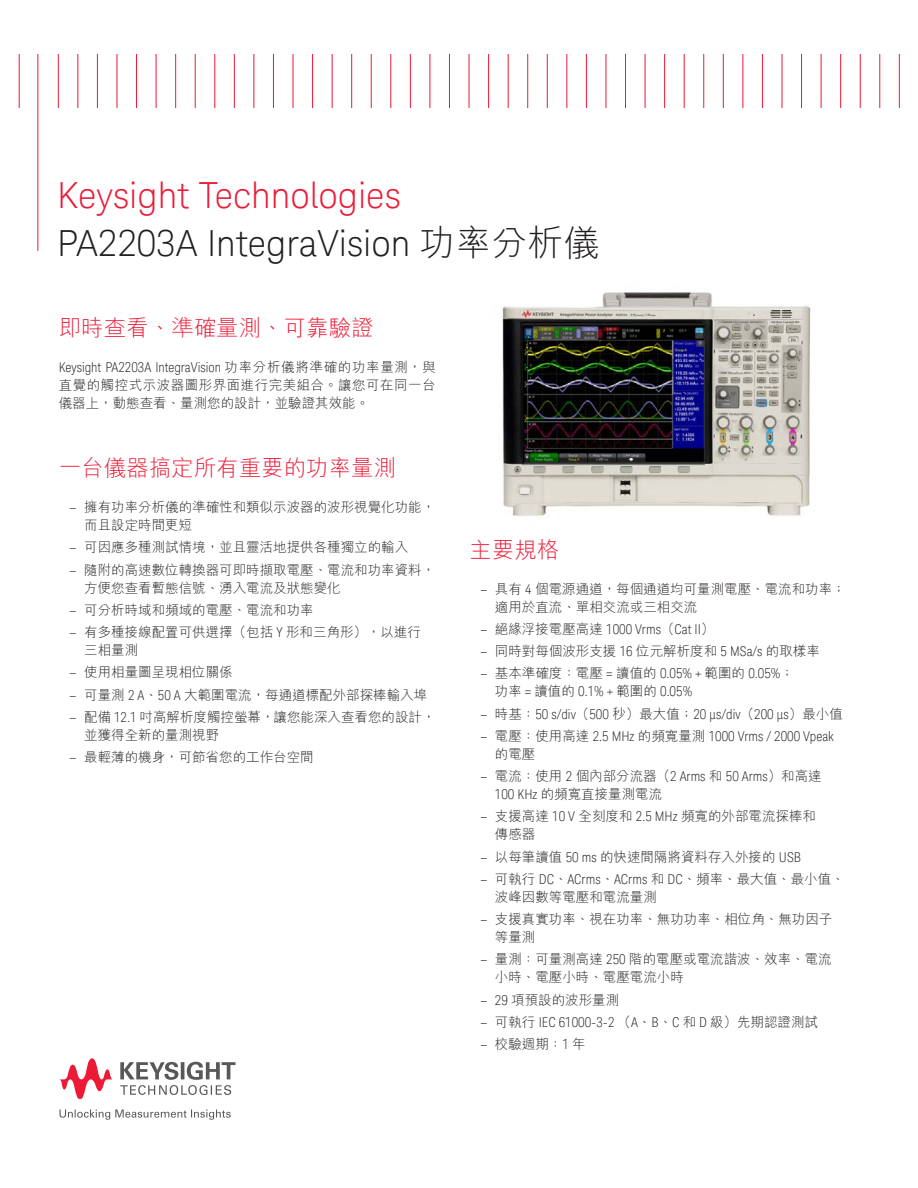
<style>
.page{position:relative;width:918px;height:1188px;background:#fff}
.page>*{position:absolute;margin:0;border:0;box-sizing:border-box;transform-origin:0 0}
.BHead_Black{font:300 36px "Keysight Sans";color:#231f20}
.BHead_Red{font:300 36px "Keysight Sans";color:#ed1a36}
.Head_1{font:300 22.5px "M Hei HK";color:#ed1a36}
.Body{font:300 13.5px/18px "M Hei HK";color:#231f20}
.t1{font:300 condensed 13.5px/18px "Keysight Sans";color:#231f20}
.s1{font-family:"M Hei HK"}
.s2{font-family:"Keysight Sans";font-stretch:condensed}
.s3{font-family:"Keysight Sans"}
.s4{font-stretch:normal}
.s5{font-family:"M Hei HK";font-stretch:normal}
</style>
<div class="page">
<svg style="left:60px;top:1109px;width:171px;height:11px"></svg>
<svg style="left:120px;top:1062px;width:116px;height:33px"></svg>
<svg style="left:60px;top:1058px;width:53px;height:41px"></svg>
<img style="left:502px;top:292px;width:309px;height:226px">
<hr style="left:19px;top:54px;width:1px;height:54px;background:#ed1a36">
<hr style="left:37px;top:54px;width:1px;height:197px;background:#ed1a36">
<hr style="left:58px;top:54px;width:1px;height:54px;background:#ed1a36">
<hr style="left:77px;top:54px;width:1px;height:54px;background:#ed1a36">
<hr style="left:97px;top:54px;width:1px;height:54px;background:#ed1a36">
<hr style="left:117px;top:54px;width:1px;height:54px;background:#ed1a36">
<hr style="left:136px;top:54px;width:1px;height:54px;background:#ed1a36">
<hr style="left:156px;top:54px;width:1px;height:54px;background:#ed1a36">
<hr style="left:175px;top:54px;width:1px;height:54px;background:#ed1a36">
<hr style="left:195px;top:54px;width:1px;height:54px;background:#ed1a36">
<hr style="left:214px;top:54px;width:1px;height:54px;background:#ed1a36">
<hr style="left:234px;top:54px;width:1px;height:54px;background:#ed1a36">
<hr style="left:254px;top:54px;width:1px;height:54px;background:#ed1a36">
<hr style="left:273px;top:54px;width:1px;height:54px;background:#ed1a36">
<hr style="left:293px;top:54px;width:1px;height:54px;background:#ed1a36">
<hr style="left:312px;top:54px;width:1px;height:54px;background:#ed1a36">
<hr style="left:332px;top:54px;width:1px;height:54px;background:#ed1a36">
<hr style="left:351px;top:54px;width:1px;height:54px;background:#ed1a36">
<hr style="left:371px;top:54px;width:1px;height:54px;background:#ed1a36">
<hr style="left:390px;top:54px;width:1px;height:54px;background:#ed1a36">
<hr style="left:410px;top:54px;width:1px;height:54px;background:#ed1a36">
<hr style="left:430px;top:54px;width:1px;height:54px;background:#ed1a36">
<hr style="left:449px;top:54px;width:1px;height:54px;background:#ed1a36">
<hr style="left:469px;top:54px;width:1px;height:54px;background:#ed1a36">
<hr style="left:488px;top:54px;width:1px;height:54px;background:#ed1a36">
<hr style="left:508px;top:54px;width:1px;height:54px;background:#ed1a36">
<hr style="left:527px;top:54px;width:1px;height:54px;background:#ed1a36">
<hr style="left:547px;top:54px;width:1px;height:54px;background:#ed1a36">
<hr style="left:566px;top:54px;width:1px;height:54px;background:#ed1a36">
<hr style="left:586px;top:54px;width:1px;height:54px;background:#ed1a36">
<hr style="left:606px;top:54px;width:1px;height:54px;background:#ed1a36">
<hr style="left:625px;top:54px;width:1px;height:54px;background:#ed1a36">
<hr style="left:645px;top:54px;width:1px;height:54px;background:#ed1a36">
<hr style="left:664px;top:54px;width:1px;height:54px;background:#ed1a36">
<hr style="left:684px;top:54px;width:1px;height:54px;background:#ed1a36">
<hr style="left:703px;top:54px;width:1px;height:54px;background:#ed1a36">
<hr style="left:723px;top:54px;width:1px;height:54px;background:#ed1a36">
<hr style="left:742px;top:54px;width:1px;height:54px;background:#ed1a36">
<hr style="left:762px;top:54px;width:1px;height:54px;background:#ed1a36">
<hr style="left:782px;top:54px;width:1px;height:54px;background:#ed1a36">
<hr style="left:801px;top:54px;width:1px;height:54px;background:#ed1a36">
<hr style="left:821px;top:54px;width:1px;height:54px;background:#ed1a36">
<hr style="left:840px;top:54px;width:1px;height:54px;background:#ed1a36">
<hr style="left:860px;top:54px;width:1px;height:54px;background:#ed1a36">
<hr style="left:879px;top:54px;width:1px;height:54px;background:#ed1a36">
<hr style="left:899px;top:54px;width:1px;height:54px;background:#ed1a36">
<p class="BHead_Red" style="left:57px;top:174px;width:345px">Keysight Technologies</p>
<p class="BHead_Black" style="left:57px;top:222px;width:544px">PA2203A IntegraVision <span class="s1">功率分析儀</span></p>
<p class="Head_1" style="left:59px;top:312px;width:317px">即時查看、準確量測、可靠驗證</p>
<p class="Body" style="left:59px;top:357px;width:378px;text-align:justify"><span class="s2">Keysight PA2203A IntegraVision</span> 功率分析儀將準確的功率量測，與直覺的觸控式示波器圖形界面進行完美組合。讓您可在同一台儀器上，動態查看、量測您的設計，並驗證其效能。</p>
<p class="Head_1" style="left:59px;top:452px;width:339px">一台儀器搞定所有重要的功率量測</p>
<p class="Body" style="left:84px;top:498px;width:353px;text-indent:-15px"><span class="s3">–</span> 擁有功率分析儀的準確性和類似示波器的波形視覺化功能，而且設定時間更短</p>
<p class="Body" style="left:69px;top:538px;width:340px"><span class="s3">–</span> 可因應多種測試情境，並且靈活地提供各種獨立的輸入</p>
<p class="Body" style="left:84px;top:560px;width:353px;text-indent:-15px"><span class="s3">–</span> 隨附的高速數位轉換器可即時擷取電壓、電流和功率資料，方便您查看暫態信號、湧入電流及狀態變化</p>
<p class="Body" style="left:69px;top:600px;width:246px"><span class="s3">–</span> 可分析時域和頻域的電壓、電流和功率</p>
<p class="Body" style="left:84px;top:623px;width:338px;text-indent:-15px"><span class="s3">–</span> 有多種接線配置可供選擇（包括 <span class="s2">Y</span> 形和三角形），以進行三相量測</p>
<p class="Body" style="left:69px;top:663px;width:165px"><span class="s3">–</span> 使用相量圖呈現相位關係</p>
<p class="Body" style="left:69px;top:685px;width:359px"><span class="s3">–</span> 可量測 <span class="s2">2 A</span>、<span class="s2">50 A</span> 大範圍電流，每通道標配外部探棒輸入埠</p>
<p class="Body" style="left:84px;top:707px;width:353px;text-indent:-15px"><span class="s3">–</span> 配備 <span class="s2">12.1</span> 吋高解析度觸控螢幕，讓您能深入查看您的設計，並獲得全新的量測視野</p>
<p class="Body" style="left:69px;top:748px;width:246px"><span class="s3">–</span> 最輕薄的機身，可節省您的工作台空間</p>
<p class="Head_1" style="left:469px;top:534px;width:91px">主要規格</p>
<p class="Body" style="left:495px;top:579px;width:352px;text-indent:-15px"><span class="s3">–</span> 具有 <span class="s2">4</span> 個電源通道，每個通道均可量測電壓、電流和功率；適用於直流、單相交流或三相交流</p>
<p class="t1" style="left:480px;top:620px;width:236px"><span class="s4">–</span> <span class="s5">絕緣浮接電壓高達</span> 1000 Vrms<span class="s5">（</span>Cat II<span class="s5">）</span></p>
<p class="Body" style="left:480px;top:642px;width:341px"><span class="s3">–</span> 同時對每個波形支援 <span class="s2">16</span> 位元解析度和 <span class="s2">5 MSa/s</span> 的取樣率</p>
<p class="Body" style="left:495px;top:664px;width:301px;text-indent:-15px"><span class="s3">–</span> 基本準確度：電壓 <span class="s2">=</span> 讀值的 <span class="s2">0.05% +</span> 範圍的 <span class="s2">0.05%</span>；功率 <span class="s2">=</span> 讀值的 <span class="s2">0.1% +</span> 範圍的 <span class="s2">0.05%</span></p>
<p class="t1" style="left:480px;top:705px;width:364px"><span class="s4">–</span> <span class="s5">時基：</span>50 s/div<span class="s5">（</span>500 <span class="s5">秒）最大值；</span>20 µs/div<span class="s5">（</span>200 µs<span class="s5">）最小值</span></p>
<p class="t1" style="left:495px;top:727px;width:340px;text-indent:-15px"><span class="s4">–</span> <span class="s5">電壓：使用高達</span> 2.5 MHz <span class="s5">的頻寬量測</span> 1000 Vrms / 2000 Vpeak<span class="s5">的電壓</span></p>
<p class="Body" style="left:495px;top:767px;width:328px;text-indent:-15px"><span class="s3">–</span> 電流：使用 <span class="s2">2</span> 個內部分流器（<span class="s2">2 Arms</span> 和 <span class="s2">50 Arms</span>）和高達<br><span class="s2">100 KHz</span> 的頻寬直接量測電流</p>
<p class="Body" style="left:495px;top:807px;width:323px;text-indent:-15px"><span class="s3">–</span> 支援高達 <span class="s2">10 V</span> 全刻度和 <span class="s2">2.5 MHz</span> 頻寬的外部電流探棒和傳感器</p>
<p class="Body" style="left:480px;top:847px;width:323px"><span class="s3">–</span> 以每筆讀值 <span class="s2">50 ms</span> 的快速間隔將資料存入外接的 <span class="s2">USB</span></p>
<p class="Body" style="left:495px;top:869px;width:351px;text-indent:-15px"><span class="s3">–</span> 可執行 <span class="s2">DC</span>、<span class="s2">ACrms</span>、<span class="s2">ACrms</span> 和 <span class="s2">DC</span>、頻率、最大值、最小值、波峰因數等電壓和電流量測</p>
<p class="Body" style="left:495px;top:910px;width:339px;text-indent:-15px"><span class="s3">–</span> 支援真實功率、視在功率、無功功率、相位角、無功因子等量測</p>
<p class="Body" style="left:495px;top:950px;width:338px;text-indent:-15px"><span class="s3">–</span> 量測：可量測高達 <span class="s2">250</span> 階的電壓或電流諧波、效率、電流小時、電壓小時、電壓電流小時</p>
<p class="Body" style="left:480px;top:990px;width:141px"><span class="s3">–</span> <span class="s2">29</span> 項預設的波形量測</p>
<p class="t1" style="left:480px;top:1013px;width:339px"><span class="s4">–</span> <span class="s5">可執行</span> IEC 61000-3-2 <span class="s5">（</span>A<span class="s5">、</span>B<span class="s5">、</span>C <span class="s5">和</span> D <span class="s5">級）先期認證測試</span></p>
<p class="Body" style="left:480px;top:1035px;width:107px"><span class="s3">–</span> 校驗週期：<span class="s2">1</span> 年</p>
</div>
